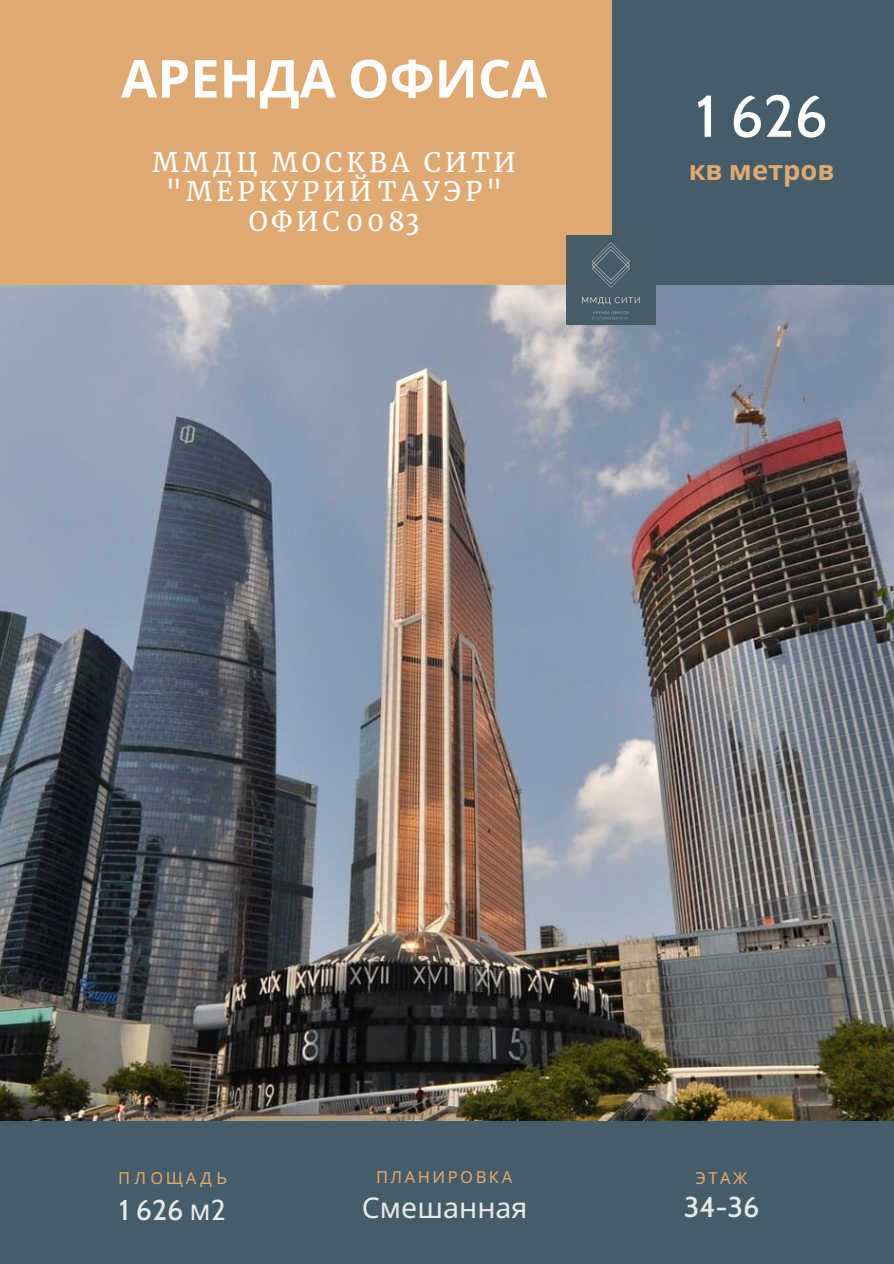
<style>
.page{position:relative;width:894px;height:1264px;background:#fff}
.page>*{position:absolute;margin:0;border:0;box-sizing:border-box;transform-origin:0 0}
.t1{font:500 58.8px "Cabin";color:#fff}
.t2{font:700 52.35px "Noto Sans";color:#fff}
.t3{font:500 28.5px "Cabin";color:#e6e9ea}
.t4{font:28.5px "Noto Sans";color:#e6e9ea}
.t5{font:700 27.3px "Noto Sans";color:#dfa974}
.t6{font:26.55px/29.2px "Merriweather";letter-spacing:.15em;color:#fff;text-align:center}
.t7{font:16.5px "Noto Sans";letter-spacing:.15em;color:#dfa974}
.t8{font:16.5px "Noto Sans";letter-spacing:.26em;color:#dfa974}
.s1{font-family:"Noto Sans";font-weight:400}
.s2{font-weight:400}
</style>
<div class="page">
<div style="left:0;top:0;width:893px;height:1263px;background:#465c68"></div>
<div style="left:0;top:0;width:611px;height:307px;background:#dfa974"></div>
<img style="left:0;top:286px;width:893px;height:834px">
<img style="left:566px;top:236px;width:89px;height:89px">
<p class="t2" style="left:121px;top:42px;width:428px">АРЕНДА ОФИСА</p>
<p class="t6" style="left:152px;top:148px;width:365px">ММДЦ МОСКВА СИТИ "МЕРКУРИЙ ТАУЭР"<br>ОФИС 0083</p>
<p class="t1" style="left:695px;top:80px;width:133px">1 626</p>
<p class="t5" style="left:688px;top:151px;width:147px">кв метров</p>
<p class="t8" style="left:118px;top:1166px;width:110px">ПЛОЩАДЬ</p>
<p class="t3" style="left:119px;top:1192px;width:108px">1 626 <span class="s1">м</span><span class="s2">2</span></p>
<p class="t7" style="left:376px;top:1165px;width:138px">ПЛАНИРОВКА</p>
<p class="t4" style="left:362px;top:1187px;width:167px">Смешанная</p>
<p class="t7" style="left:695px;top:1166px;width:53px">ЭТАЖ</p>
<p class="t3" style="left:683px;top:1189px;width:77px">34-36</p>
</div>
